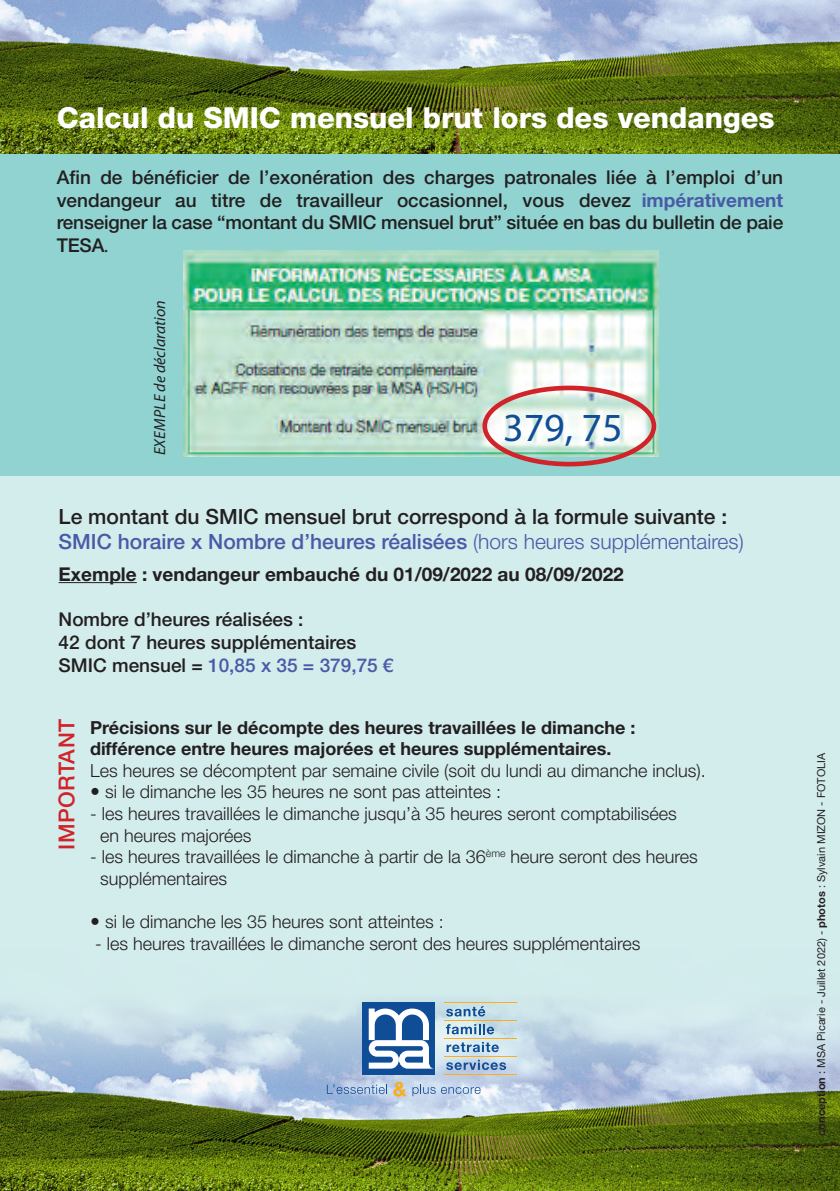
<style>
.page{position:relative;width:840px;height:1191px;background:#fff}
.page>*{position:absolute;margin:0;border:0;box-sizing:border-box;transform-origin:0 0}
.t1{font:40px "Myriad Pro";color:#0f4d96}
.t2{font:800 29px "Helvetica Neue LT Std";color:#fff}
.t3{font:500 22px "Helvetica Neue LT Std";letter-spacing:.025em;color:#d1232a}
.t4{font:500 21px "Helvetica Neue LT Std";color:#495aa6}
.t5{font:500 21px "Helvetica Neue LT Std";color:#231f20}
.t6{font:500 19px/22.8px "Helvetica Neue LT Std";letter-spacing:-.01em;color:#231f20;text-align:justify}
.t7{font:700 19px "Helvetica Neue LT Std";color:#231f20}
.t8{font:500 19px "Helvetica Neue LT Std";color:#495aa6}
.t9{font:300 18px "Helvetica Neue LT Std";color:#231f20}
.t10{font:700 18px "Helvetica Neue LT Std";color:#231f20}
.t11{font:italic 16px "Myriad Pro";color:#231f20}
.t12{font:11px "Helvetica Neue LT Std";color:#231f20}
.s1{font-weight:700;color:#495aa6}
.s2{font-family:"Myriad Pro";font-weight:400}
.s3{font-weight:300}
.s4{color:#231f20}
.s5{font-weight:500}
.s6{font-weight:700}
</style>
<div class="page">
<div style="left:0;top:65px;width:839px;height:417px;background:#90d3d1"></div>
<div style="left:0;top:476px;width:839px;height:715px;background:#d3ecec"></div>
<hr style="left:59px;top:582px;width:78px;height:1px;background:#231f20">
<img style="left:0;top:1002px;width:839px;height:189px">
<img style="left:0;top:0;width:839px;height:153px">
<svg style="left:446px;top:1006px;width:39px;height:10px"></svg>
<svg style="left:445px;top:1024px;width:49px;height:10px"></svg>
<svg style="left:446px;top:1042px;width:52px;height:10px"></svg>
<svg style="left:446px;top:1059px;width:60px;height:11px"></svg>
<hr style="left:444px;top:1002px;width:72px;height:1px;background:#faaf18">
<hr style="left:444px;top:1020px;width:72px;height:1px;background:#faaf18">
<hr style="left:444px;top:1038px;width:72px;height:1px;background:#faaf18">
<hr style="left:444px;top:1056px;width:72px;height:1px;background:#faaf18">
<hr style="left:444px;top:1073px;width:72px;height:1px;background:#faaf18">
<div style="left:362px;top:1002px;width:73px;height:72px;background:#0f4d96"></div>
<svg style="left:368px;top:1008px;width:64px;height:60px"></svg>
<svg style="left:327px;top:1084px;width:60px;height:10px"></svg>
<svg style="left:393px;top:1081px;width:13px;height:15px"></svg>
<svg style="left:412px;top:1084px;width:68px;height:12px"></svg>
<img style="left:183px;top:250px;width:475px;height:206px">
<div style="left:482px;top:385px;width:173px;height:81px;border:5px solid #d1232a;border-radius:50%"></div>
<p class="t2" style="left:57px;top:101px;width:719px">Calcul du SMIC mensuel brut lors des vendanges</p>
<p class="t6" style="left:57px;top:165px;width:727px">Afin de bénéficier de l’exonération des charges patronales liée à l’emploi d’un vendangeur au titre de travailleur occasionnel, vous devez <span class="s1">impérativement </span>renseigner la case “montant du SMIC mensuel brut” située en bas du bulletin de paie TESA<span class="s2">.</span></p>
<p class="t11" style="left:150px;top:455px;width:157px;rotate:-90deg">EXEMPLE de déclaration</p>
<p class="t1" style="left:503px;top:403px;width:121px">379, 75</p>
<p class="t5" style="left:59px;top:504px;width:669px">Le montant du SMIC mensuel brut correspond à la formule suivante :</p>
<p class="t4" style="left:59px;top:529px;width:686px">SMIC horaire x Nombre d’heures réalisées <span class="s3">(hors heures supplémentaires)</span></p>
<p class="t7" style="left:59px;top:562px;width:566px">Exemple : vendangeur embauché du 01/09/2022 au 08/09/2022</p>
<p class="t6" style="left:59px;top:608px;width:246px">Nombre d’heures réalisées :</p>
<p class="t6" style="left:59px;top:631px;width:299px">42 dont 7 heures supplémentaires</p>
<p class="t8" style="left:59px;top:654px;width:336px"><span class="s4">SMIC mensuel =</span> 10,85 x 35 = 379,75 €</p>
<p class="t3" style="left:53px;top:850px;width:133px;rotate:-90deg">IMPORTANT</p>
<p class="t10" style="left:90px;top:716px;width:546px">Précisions sur le décompte des heures travaillées le dimanche :</p>
<p class="t10" style="left:90px;top:737px;width:523px">différence entre heures majorées et heures supplémentaires.</p>
<p class="t9" style="left:90px;top:759px;width:617px">Les heures se décomptent par semaine civile (soit du lundi au dimanche inclus).</p>
<p class="t9" style="left:105px;top:781px;width:397px">si le dimanche les 35 heures ne sont pas atteintes :</p>
<p class="t9" style="left:90px;top:802px;width:588px">- les heures travaillées le dimanche jusqu’à 35 heures seront comptabilisées</p>
<p class="t9" style="left:100px;top:824px;width:153px">en heures majorées</p>
<p class="t9" style="left:90px;top:846px;width:609px">- les heures travaillées le dimanche à partir de la 36<sup>ème</sup> heure seront des heures</p>
<p class="t9" style="left:100px;top:867px;width:129px">supplémentaires</p>
<p class="t9" style="left:105px;top:910px;width:340px">si le dimanche les 35 heures sont atteintes :</p>
<p class="t9" style="left:95px;top:932px;width:546px">- les heures travaillées le dimanche seront des heures supplémentaires</p>
<p class="t12" style="left:814px;top:1135px;width:384px;rotate:-90deg"><span class="s5">c</span><span class="s6">onception</span> : MSA Picarie - Juillet 2022) - <span class="s6">photos</span> : Sylvain MIZON - FOTOLIA</p>
</div>
